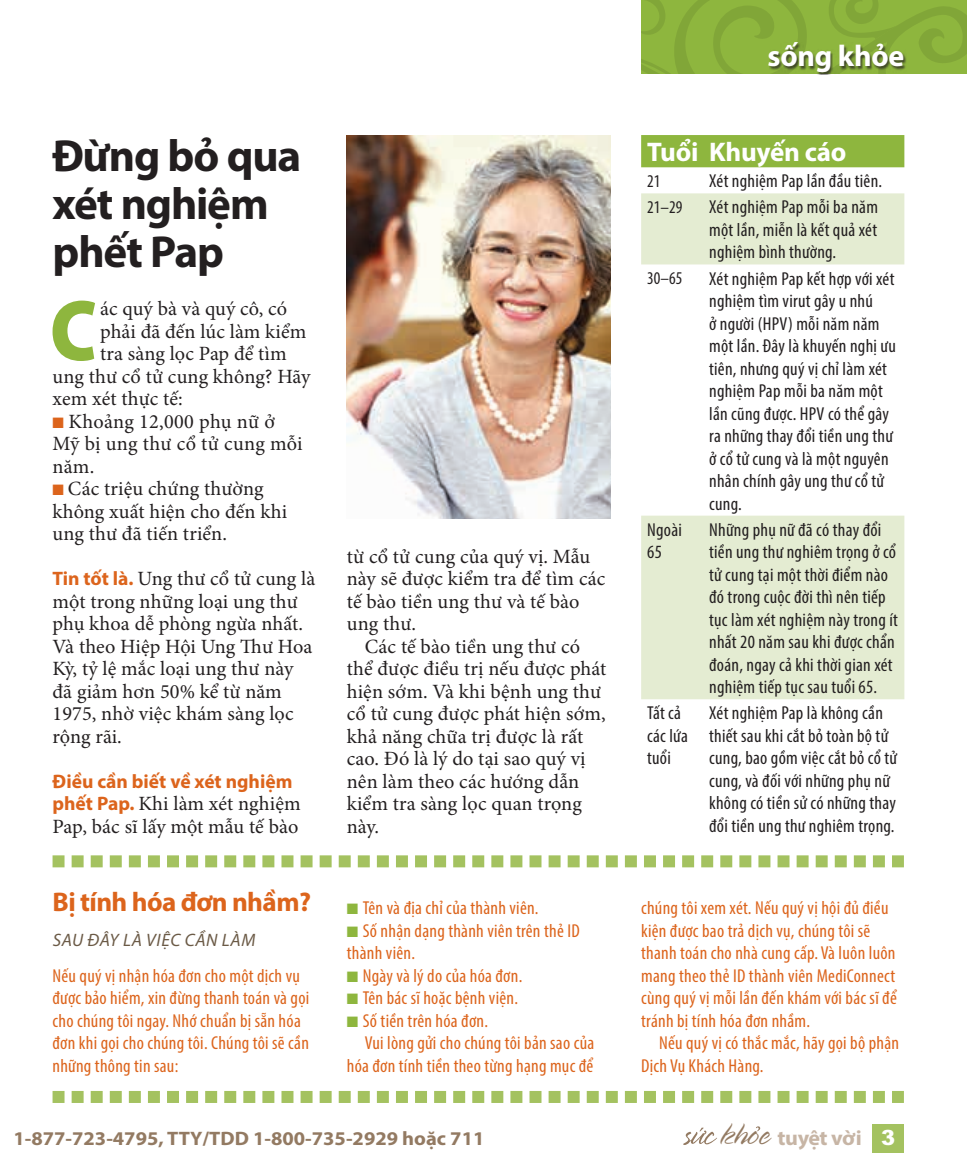
<style>
.page{position:relative;width:967px;height:1175px;background:#fff}
.page>*{position:absolute;margin:0;border:0;box-sizing:border-box;transform-origin:0 0}
.t1{font:900 87px "Myriad Pro";color:#8eb63e;scale:.9 1}
.t2{font:700 45px/48px "Myriad Pro";letter-spacing:-.025em;color:#231f20}
.t3{font:700 30px "Myriad Pro";letter-spacing:-.01em;color:#fff}
.t4{font:700 27px "Myriad Pro";letter-spacing:-.02em;color:#dc641c}
.t5{font:700 27px "Myriad Pro";letter-spacing:-.01em;color:#fff}
.t6{font:700 21px "Myriad Pro";letter-spacing:-.02em;color:#c7b5a5;scale:1.05 1}
.t7{font:900 21px "Arial MT Std";color:#fff}
.t8{font:20.25px/22.5px "Minion Pro";letter-spacing:.005em;color:#231f20}
.t9{font:700 19.5px "Myriad Pro";color:#937a62;scale:1.05 1}
.t10{font:700 19.5px "Myriad Pro";color:#dc641c}
.t11{font:condensed 18.75px/22.5px "Myriad Pro";letter-spacing:.015em;color:#231f20}
.t12{font:condensed 18.75px/22.5px "Myriad Pro";letter-spacing:.015em;color:#dc641c}
.t13{font:italic 18px "Myriad Pro";letter-spacing:.035em;color:#6b5a46}
.t14{font:condensed 18px "Myriad Pro";letter-spacing:.005em;color:#231f20;scale:.95 1}
.s1{color:#dc641c}
.s2{font-size:15px;color:#dc641c}
.s3{font-family:"Myriad Pro";font-weight:700;font-size:19.5px;color:#dc641c}
.s4{color:#8eb63e}
.s5{font-size:15px;color:#8eb63e}
.s6{font-family:"Spring LP Light";font-weight:400;font-size:35.1px;color:#937a62}
</style>
<div class="page">
<svg style="left:641px;top:0;width:325px;height:73px;background:#8ab13c"></svg>
<div style="left:872px;top:1123px;width:31px;height:29px;background:#a4c260"></div>
<svg style="left:52px;top:855px;width:851px;height:12px"></svg>
<svg style="left:52px;top:1091px;width:851px;height:11px"></svg>
<svg style="left:683px;top:1127px;width:33px;height:17px"></svg>
<svg style="left:756px;top:1126px;width:4px;height:5px"></svg>
<div style="left:768px;top:42px;width:137px;height:33px;background:#231f20;opacity:.7"></div>
<div style="left:641px;top:135px;width:262px;height:32px;background:#8eb63e"></div>
<svg style="left:641px;top:193px;width:262px;height:506px"></svg>
<img style="left:347px;top:135px;width:263px;height:383px">
<h2 class="t2" style="left:52px;top:130px;width:250px">Đừng bỏ qua xét nghiệm phết Pap</h2>
<h1 class="t1" style="left:50px;top:281px;width:54px">C</h1>
<p class="t8" style="left:100px;top:297px;width:188px">ác quý bà và quý cô, có</p>
<p class="t8" style="left:100px;top:320px;width:207px">phải đã đến lúc làm kiểm</p>
<p class="t8" style="left:100px;top:342px;width:188px">tra sàng lọc Pap để tìm</p>
<p class="t8" style="left:53px;top:365px;width:259px">ung thư cổ tử cung không? Hãy</p>
<p class="t8" style="left:53px;top:387px;width:132px">xem xét thực tế:</p>
<p class="t8" style="left:52px;top:410px;width:251px"><span class="s1">■</span><span class="s2">■</span> Khoảng 12,000 phụ nữ ở<br>Mỹ bị ung thư cổ tử cung mỗi năm.</p>
<p class="t8" style="left:52px;top:477px;width:236px"><span class="s1">■</span><span class="s2">■</span> Các triệu chứng thường không xuất hiện cho đến khi ung thư đã tiến triển.</p>
<p class="t8" style="left:52px;top:567px;width:264px"><span class="s3">Tin tốt là.</span> Ung thư cổ tử cung là một trong những loại ung thư phụ khoa dễ phòng ngừa nhất.<br>Và theo Hiệp Hội Ung Thư Hoa<br>Kỳ, tỷ lệ mắc loại ung thư này đã giảm hơn 50% kể từ năm<br>1975, nhờ việc khám sàng lọc rộng rãi.</p>
<p class="t10" style="left:52px;top:768px;width:241px">Điều cần biết về xét nghiệm</p>
<p class="t8" style="left:52px;top:792px;width:249px"><span class="s3">phết Pap.</span> Khi làm xét nghiệm<br>Pap, bác sĩ lấy một mẫu tế bào</p>
<h3 class="t4" style="left:52px;top:884px;width:260px">Bị tính hóa đơn nhầm?</h3>
<p class="t13" style="left:53px;top:928px;width:204px">SAU ĐÂY LÀ VIỆC CẦN LÀM</p>
<p class="t12" style="left:52px;top:964px;width:258px">Nếu quý vị nhận hóa đơn cho một dịch vụ được bảo hiểm, xin đừng thanh toán và gọi cho chúng tôi ngay. Nhớ chuẩn bị sẵn hóa đơn khi gọi cho chúng tôi. Chúng tôi sẽ cần những thông tin sau:</p>
<p class="t8" style="left:347px;top:545px;width:260px">từ cổ tử cung của quý vị. Mẫu này sẽ được kiểm tra để tìm các tế bào tiền ung thư và tế bào ung thư.</p>
<p class="t8" style="left:347px;top:635px;width:261px;text-indent:18px">Các tế bào tiền ung thư có thể được điều trị nếu được phát hiện sớm. Và khi bệnh ung thư cổ tử cung được phát hiện sớm, khả năng chữa trị được là rất cao. Đó là lý do tại sao quý vị nên làm theo các hướng dẫn kiểm tra sàng lọc quan trọng này.</p>
<p class="t12" style="left:346px;top:896px;width:193px"><span class="s4">■</span><span class="s5">■</span> Tên và địa chỉ của thành viên.</p>
<p class="t12" style="left:346px;top:919px;width:234px"><span class="s4">■</span><span class="s5">■</span> Số nhận dạng thành viên trên thẻ ID thành viên.</p>
<p class="t12" style="left:346px;top:964px;width:177px"><span class="s4">■</span><span class="s5">■</span> Ngày và lý do của hóa đơn.</p>
<p class="t12" style="left:346px;top:986px;width:173px"><span class="s4">■</span><span class="s5">■</span> Tên bác sĩ hoặc bệnh viện.</p>
<p class="t12" style="left:346px;top:1009px;width:143px"><span class="s4">■</span><span class="s5">■</span> Số tiền trên hóa đơn.</p>
<p class="t12" style="left:364px;top:1031px;width:231px">Vui lòng gửi cho chúng tôi bản sao của</p>
<p class="t12" style="left:346px;top:1054px;width:248px">hóa đơn tính tiền theo từng hạng mục để</p>
<h3 class="t3" style="left:767px;top:36px;width:138px">sống khỏe</h3>
<h3 class="t5" style="left:647px;top:135px;width:201px">Tuổi Khuyến cáo</h3>
<p class="t14" style="left:647px;top:170px;width:15px">21</p>
<p class="t11" style="left:708px;top:170px;width:174px">Xét nghiệm Pap lần đầu tiên.</p>
<p class="t14" style="left:647px;top:196px;width:39px">21–29</p>
<p class="t11" style="left:708px;top:196px;width:170px;text-align:justify">Xét nghiệm Pap mỗi ba năm một lần, miễn là kết quả xét nghiệm bình thường.</p>
<p class="t14" style="left:647px;top:267px;width:39px">30–65</p>
<p class="t11" style="left:708px;top:267px;width:188px">Xét nghiệm Pap kết hợp với xét nghiệm tìm virut gây u nhú<br>ở người (HPV) mỗi năm năm một lần. Đây là khuyến nghị ưu tiên, nhưng quý vị chỉ làm xét nghiệm Pap mỗi ba năm một lần cũng được. HPV có thể gây ra những thay đổi tiền ung thư ở cổ tử cung và là một nguyên nhân chính gây ung thư cổ tử cung.</p>
<p class="t11" style="left:646px;top:518px;width:36px">Ngoài<br>65</p>
<p class="t11" style="left:708px;top:518px;width:190px">Những phụ nữ đã có thay đổi tiền ung thư nghiêm trọng ở cổ tử cung tại một thời điểm nào đó trong cuộc đời thì nên tiếp tục làm xét nghiệm này trong ít nhất 20 năm sau khi được chẩn đoán, ngay cả khi thời gian xét nghiệm tiếp tục sau tuổi 65.</p>
<p class="t11" style="left:646px;top:701px;width:42px">Tất cả các lứa tuổi</p>
<p class="t11" style="left:708px;top:701px;width:189px">Xét nghiệm Pap là không cần thiết sau khi cắt bỏ toàn bộ tử cung, bao gồm việc cắt bỏ cổ tử cung, và đối với những phụ nữ không có tiền sử có những thay đổi tiền ung thư nghiêm trọng.</p>
<p class="t12" style="left:640px;top:896px;width:257px">chúng tôi xem xét. Nếu quý vị hội đủ điều kiện được bao trả dịch vụ, chúng tôi sẽ thanh toán cho nhà cung cấp. Và luôn luôn mang theo thẻ ID thành viên MediConnect cùng quý vị mỗi lần đến khám với bác sĩ để tránh bị tính hóa đơn nhầm.</p>
<p class="t12" style="left:640px;top:1031px;width:259px;text-indent:18px">Nếu quý vị có thắc mắc, hãy gọi bộ phận<br>Dịch Vụ Khách Hàng.</p>
<p class="t9" style="left:13px;top:1125px;width:450px">1-877-723-4795, TTY/TDD 1-800-735-2929 hoặc 711</p>
<p class="t6" style="left:720px;top:1124px;width:136px"><span class="s6">khoe</span> tuyệt vời</p>
<p class="t7" style="left:880px;top:1124px;width:16px">3</p>
</div>
